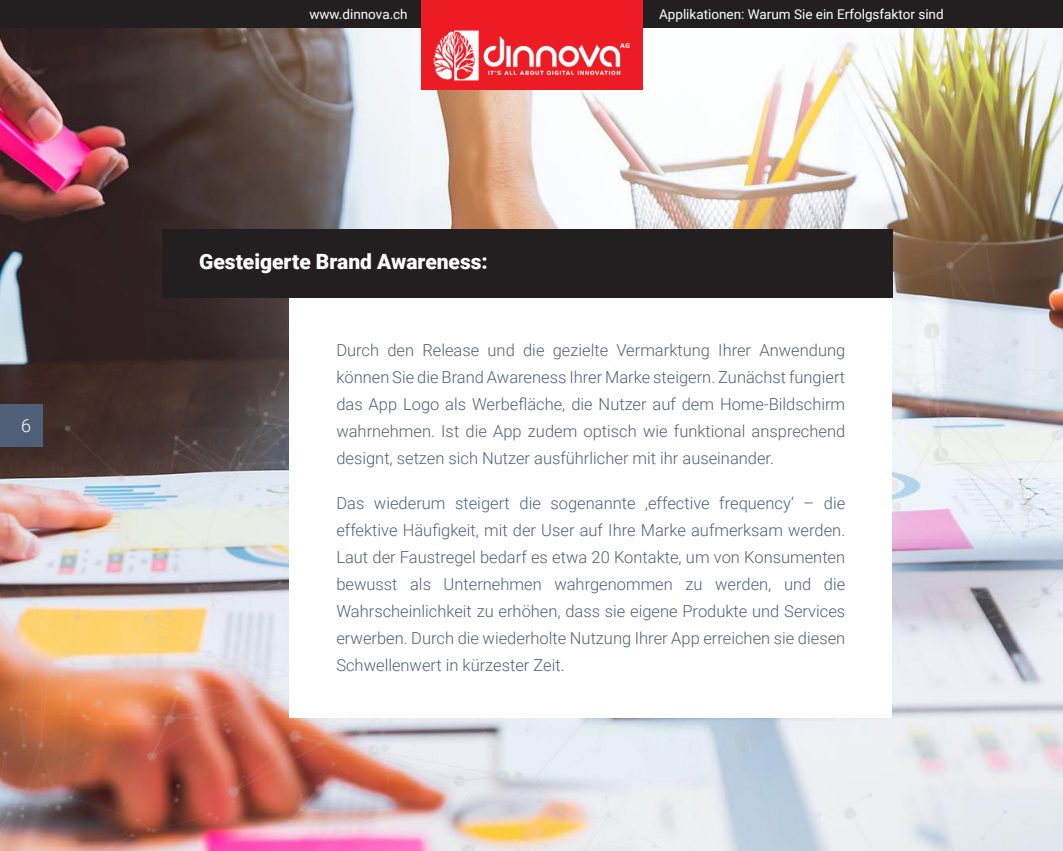
<style>
.page{position:relative;width:1063px;height:851px;background:#fff}
.page>*{position:absolute;margin:0;border:0;box-sizing:border-box;transform-origin:0 0}
.t1{font:900 21px "Roboto";color:#fff}
.t2{font:300 18px "Roboto";color:#fff}
.text_fara_indent{font:300 16.5px/27px "Roboto";color:#4f6178;text-align:justify}
.t3{font:13.5px "Roboto";color:#fff}
</style>
<div class="page">
<img style="left:0;top:27px;width:1063px;height:47px">
<img style="left:0;top:74px;width:1063px;height:776px">
<div style="left:0;top:404px;width:43px;height:42px;background:#4f5f77"></div>
<div style="left:0;top:0;width:1063px;height:27px;background:#231f20"></div>
<div style="left:421px;top:0;width:221px;height:89px;background:#ed1c24"></div>
<img style="left:433px;top:30px;width:197px;height:51px">
<div style="left:290px;top:297px;width:602px;height:420px;background:#fff"></div>
<div style="left:162px;top:229px;width:730px;height:68px;background:#231f20"></div>
<p class="t2" style="left:21px;top:413px;width:11px">6</p>
<p class="t3" style="left:309px;top:4px;width:100px">www.dinnova.ch</p>
<p class="t3" style="left:659px;top:4px;width:286px">Applikationen: Warum Sie ein Erfolgsfaktor sind</p>
<h3 class="t1" style="left:199px;top:246px;width:290px">Gesteigerte Brand Awareness:</h3>
<p class="text_fara_indent" style="left:336px;top:336px;width:510px">Durch den Release und die gezielte Vermarktung Ihrer Anwendung können Sie die Brand Awareness Ihrer Marke steigern. Zunächst fungiert das App Logo als Werbefläche, die Nutzer auf dem Home-Bildschirm wahrnehmen. Ist die App zudem optisch wie funktional ansprechend designt, setzen sich Nutzer ausführlicher mit ihr auseinander.</p>
<p class="text_fara_indent" style="left:336px;top:488px;width:510px">Das wiederum steigert die sogenannte ‚effective frequency‘ – die effektive Häufigkeit, mit der User auf Ihre Marke aufmerksam werden.<br>Laut der Faustregel bedarf es etwa 20 Kontakte, um von Konsumenten bewusst als Unternehmen wahrgenommen zu werden, und die Wahrscheinlichkeit zu erhöhen, dass sie eigene Produkte und Services erwerben. Durch die wiederholte Nutzung Ihrer App erreichen sie diesen Schwellenwert in kürzester Zeit.</p>
</div>
